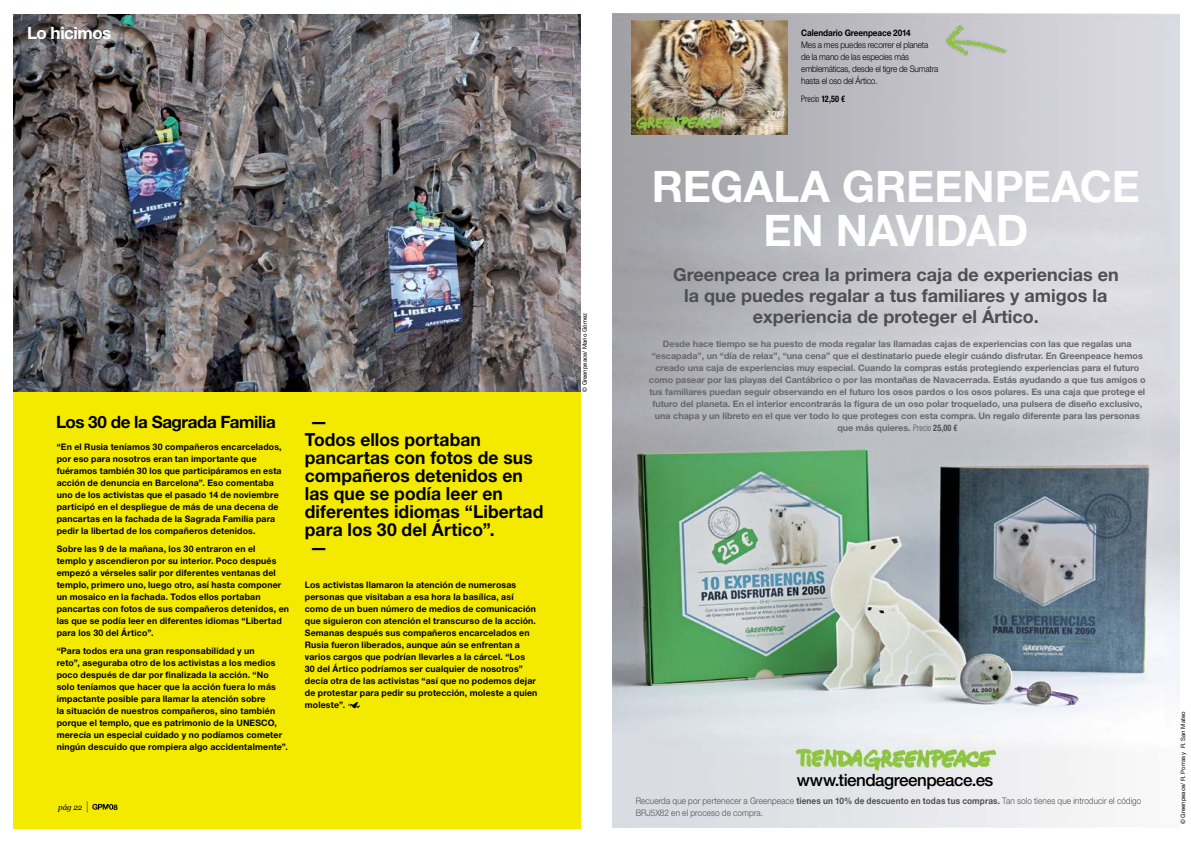
<style>
.page{position:relative;width:1191px;height:842px;background:#fff}
.page>*{position:absolute;margin:0;border:0;box-sizing:border-box;transform-origin:0 0}
.t1{font:700 43.5px/43.5px "Helvetica Neue LT Std";color:#fff;text-align:center}
.t2{font:700 18px/18px "Helvetica Neue LT Std";letter-spacing:.005em;color:#000}
.t3{font:700 18px/21px "Helvetica Neue LT Std";color:#4f4f51;text-align:center}
.t4{font:700 17px "Helvetica Neue LT Std";letter-spacing:-.025em;color:#000}
.t5{font:500 17px "Helvetica Neue LT Std";letter-spacing:-.03em;color:#000}
.t6{font:700 17px "Helvetica Neue LT Std";letter-spacing:-.03em;color:#fff}
.t7{font:700 9px/12px "Helvetica Neue LT Std";letter-spacing:.02em;color:#000}
.t8{font:700 9px/12px "Helvetica Neue LT Std";color:#67686b;text-align:center}
.t9{font:300 9px/12px "Helvetica Neue LT Std";letter-spacing:.01em;color:#4f4f51;scale:.91 1}
.t10{font:300 9px/12px "Helvetica Neue LT Std";letter-spacing:-.02em;color:#000;scale:.91 1}
.t11{font:700 9px "Helvetica Neue LT Std";letter-spacing:-.01em;color:#000;scale:.91 1}
.t12{font:300 condensed 9px "Helvetica Neue LT Std";color:#000;scale:.91 1}
.t13{font:italic 8px "Georgia";color:#000}
.t14{font:700 7.7px "Helvetica Neue LT Std";color:#000}
.t15{font:6px "Helvetica Neue LT Std";color:#000}
.s1{font-family:"Helvetica Neue LT Std";font-weight:100;font-style:normal;font-size:11px}
.s2{font-weight:700}
.s3{font-weight:300;font-stretch:condensed;color:#4f4f51}
.s4{font-stretch:condensed;color:#4f4f51}
</style>
<div class="page">
<div style="left:14px;top:378px;width:566px;height:450px;background:#f3ea00"></div>
<svg style="left:92px;top:804px;width:21px;height:6px"></svg>
<img style="left:612px;top:14px;width:567px;height:813px">
<img style="left:14px;top:14px;width:566px;height:377px">
<svg style="left:348px;top:702px;width:12px;height:6px"></svg>
<img style="left:631px;top:21px;width:156px;height:114px">
<img style="left:936px;top:13px;width:78px;height:69px">
<h3 class="t6" style="left:27px;top:22px;width:86px">Lo hicimos</h3>
<h3 class="t4" style="left:56px;top:412px;width:221px">Los 30 de la Sagrada Familia</h3>
<h2 class="t2" style="left:305px;top:412px;width:240px">—<br>Todos ellos portaban pancartas con fotos de sus compañeros detenidos en las que se podía leer en diferentes idiomas “Libertad para los 30 del Ártico”.<br>—</h2>
<p class="t7" style="left:57px;top:441px;width:226px">“En el Rusia teníamos 30 compañeros encarcelados, por eso para nosotros eran tan importante que fuéramos también 30 los que participáramos en esta acción de denuncia en Barcelona”. Eso comentaba uno de los activistas que el pasado 14 de noviembre participó en el despliegue de más de una decena de pancartas en la fachada de la Sagrada Familia para pedir la libertad de los compañeros detenidos.</p>
<p class="t7" style="left:57px;top:543px;width:234px">Sobre las 9 de la mañana, los 30 entraron en el<br>templo y ascendieron por su interior. Poco después empezó a vérseles salir por diferentes ventanas del templo, primero uno, luego otro, así hasta componer un mosaico en la fachada. Todos ellos portaban pancartas con fotos de sus compañeros detenidos, en las que se podía leer en diferentes idiomas “Libertad para los 30 del Ártico”.</p>
<p class="t7" style="left:57px;top:645px;width:233px">“Para todos era una gran responsabilidad y un<br>reto”, aseguraba otro de los activistas a los medios poco después de dar por finalizada la acción. “No solo teníamos que hacer que la acción fuera lo más impactante posible para llamar la atención sobre<br>la situación de nuestros compañeros, sino también porque el templo, que es patrimonio de la UNESCO, merecía un especial cuidado y no podíamos cometer ningún descuido que rompiera algo accidentalmente”.</p>
<p class="t7" style="left:305px;top:579px;width:234px">Los activistas llamaron la atención de numerosas personas que visitaban a esa hora la basílica, así como de un buen número de medios de comunicación que siguieron con atención el transcurso de la acción.<br>Semanas después sus compañeros encarcelados en Rusia fueron liberados, aunque aún se enfrentan a varios cargos que podrían llevarles a la cárcel. “Los<br>30 del Ártico podríamos ser cualquier de nosotros” decía otra de las activistas “así que no podemos dejar de protestar para pedir su protección, moleste a quien moleste”.</p>
<p class="t13" style="left:58px;top:802px;width:32px">pág 22 <span class="s1">|</span></p>
<p class="t14" style="left:113px;top:802px;width:6px">8</p>
<p class="t15" style="left:581px;top:392px;width:80px;rotate:-90deg">© Greenpeace/ Mario Gómez</p>
<p class="t11" style="left:801px;top:27px;width:122px">Calendario Greenpeace 2014</p>
<p class="t10" style="left:801px;top:39px;width:152px">Mes a mes puedes recorrer el planeta de la mano de las especies más emblemáticas, desde el tigre de Sumatra hasta el oso del Ártico.</p>
<p class="t12" style="left:801px;top:94px;width:50px">Precio <span class="s2">12,50 €</span></p>
<h1 class="t1" style="left:652px;top:164px;width:489px">REGALA GREENPEACE<br>EN NAVIDAD</h1>
<h2 class="t3" style="left:673px;top:263px;width:447px">Greenpeace crea la primera caja de experiencias en la que puedes regalar a tus familiares y amigos la experiencia de proteger el Ártico.</h2>
<p class="t8" style="left:649px;top:338px;width:498px">Desde hace tiempo se ha puesto de moda regalar las llamadas cajas de experiencias con las que regalas una “escapada”, un “día de relax”, “una cena” que el destinatario puede elegir cuándo disfrutar. En Greenpeace hemos creado una caja de experiencias muy especial. Cuando la compras estás protegiendo experiencias para el futuro como pasear por las playas del Cantábrico o por las montañas de Navacerrada. Estás ayudando a que tus amigos o tus familiares puedan seguir observando en el futuro los osos pardos o los osos polares. Es una caja que protege el futuro del planeta. En el interior encontrarás la figura de un oso polar troquelado, una pulsera de diseño exclusivo, una chapa y un libreto en el que ver todo lo que proteges con esta compra. Un regalo diferente para las personas que más quieres. <span class="s3">Precio</span> <span class="s4">25,00 €</span></p>
<h3 class="t5" style="left:796px;top:770px;width:198px">www.tiendagreenpeace.es</h3>
<p class="t9" style="left:635px;top:795px;width:557px">Recuerda que por pertenecer a Greenpeace <span class="s2">tienes un 10% de descuento en todas tus compras.</span> Tan solo tienes que introducir el código<br>BRJ5X82 en el proceso de compra.</p>
<p class="t15" style="left:1179px;top:824px;width:114px;rotate:-90deg">© Greenpeace/ R. Porras y R. San Mateo</p>
</div>
